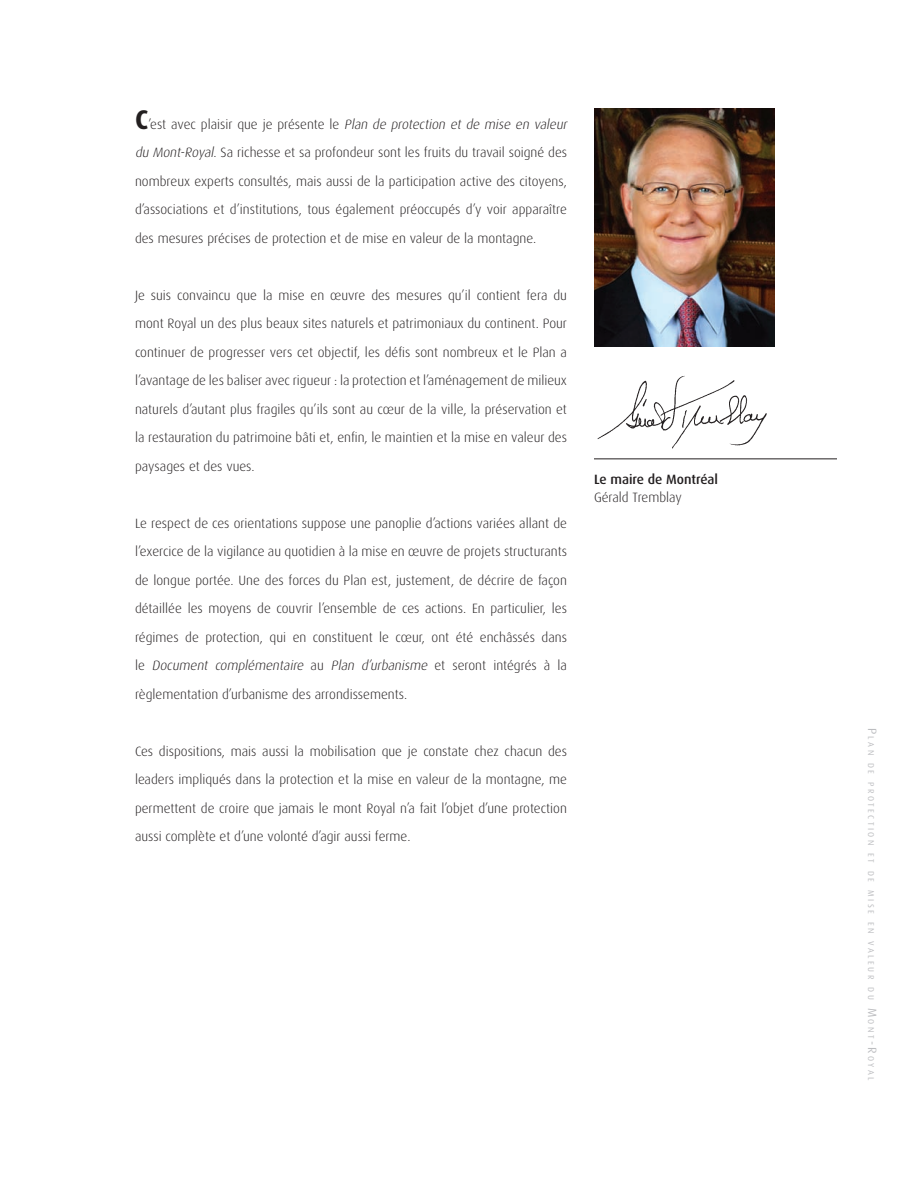
<style>
.page{position:relative;width:918px;height:1188px;background:#fff}
.page>*{position:absolute;margin:0;border:0;box-sizing:border-box;transform-origin:0 0}
.t1{font:300 13.5px/28.5px "Dax";color:#231f20;text-align:justify}
.t2{font:500 13.5px "Dax";color:#231f20}
.t3{font:8.4px "Dax";letter-spacing:.285em;color:#bcbdc0}
.s1{font-weight:700;font-size:27px}
.s2{font-style:italic}
.s3{font-size:12px}
</style>
<div class="page">
<img style="left:594px;top:108px;width:180px;height:239px">
<hr style="left:594px;top:459px;width:243px;height:1px;background:#231f20">
<img style="left:597px;top:375px;width:170px;height:74px">
<p class="t1" style="left:135px;top:111px;width:436px;text-align:left"><span class="s1">C</span> ’est avec plaisir que je présente le <span class="s2">Plan de protection et de mise en valeur du Mont-Royal</span>. Sa richesse et sa profondeur sont les fruits du travail soigné des nombreux experts consultés, mais aussi de la participation active des citoyens, d’associations et d’institutions, tous également préoccupés d’y voir apparaître des mesures précises de protection et de mise en valeur de la montagne.</p>
<p class="t1" style="left:135px;top:282px;width:434px">Je suis convaincu que la mise en œuvre des mesures qu’il contient fera du mont Royal un des plus beaux sites naturels et patrimoniaux du continent. Pour continuer de progresser vers cet objectif, les défis sont nombreux et le Plan a l’avantage de les baliser avec rigueur : la protection et l’aménagement de milieux naturels d’autant plus fragiles qu’ils sont au cœur de la ville, la préservation et la restauration du patrimoine bâti et, enfin, le maintien et la mise en valeur des paysages et des vues.</p>
<p class="t1" style="left:135px;top:510px;width:434px">Le respect de ces orientations suppose une panoplie d’actions variées allant de l’exercice de la vigilance au quotidien à la mise en œuvre de projets structurants de longue portée. Une des forces du Plan est, justement, de décrire de façon détaillée les moyens de couvrir l’ensemble de ces actions. En particulier, les régimes de protection, qui en constituent le cœur, ont été enchâssés dans l e <span class="s2">Document complémentaire</span> a u <span class="s2">Plan d’urbanisme</span> e t s e r o n t i n t é g r é s à l a règlementation d’urbanisme des arrondissements.</p>
<p class="t1" style="left:135px;top:738px;width:434px">Ces dispositions, mais aussi la mobilisation que je constate chez chacun des leaders impliqués dans la protection et la mise en valeur de la montagne, me permettent de croire que jamais le mont Royal n’a fait l’objet d’une protection aussi complète et d’une volonté d’agir aussi ferme.</p>
<p class="t2" style="left:594px;top:474px;width:126px">Le maire de Montréal</p>
<p class="t1" style="left:594px;top:484px;width:90px">Gérald Tremblay</p>
<p class="t3" style="left:875px;top:728px;width:354px;rotate:90deg"><span class="s3">P</span>LAN DE PROTECTION ET DE MISE EN VALEUR DU <span class="s3">M</span>ONT<span class="s3">-R</span>OYAL</p>
</div>
